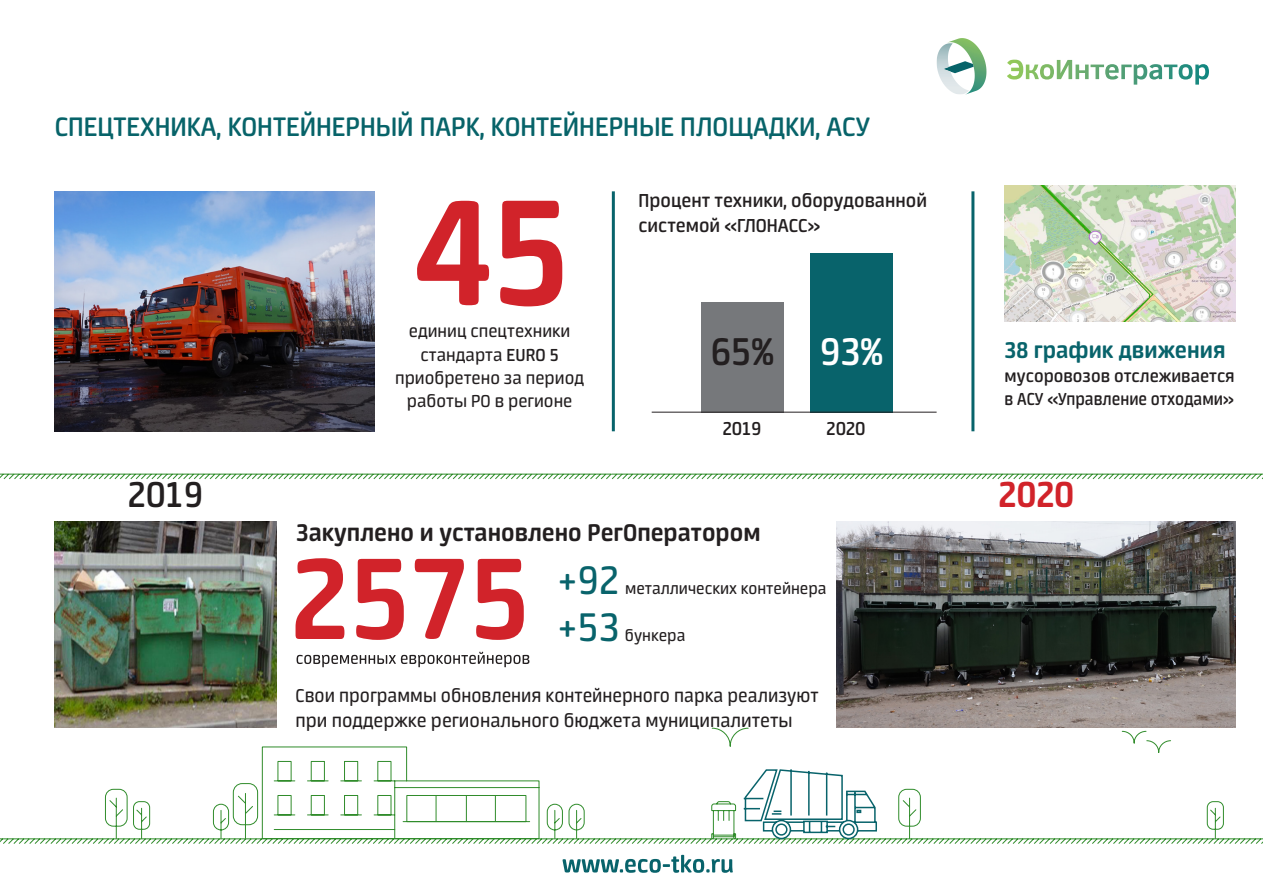
<style>
.page{position:relative;width:1263px;height:893px;background:#fff}
.page>*{position:absolute;margin:0;border:0;box-sizing:border-box;transform-origin:0 0}
.t1{font:45px "Neuron";color:#08636b}
.t2{font:600 43.35px "Neuron";color:#231f20}
.t3{font:600 43.35px "Neuron";color:#fff}
.t4{font:600 40.5px "Neuron";color:#231f20}
.t5{font:700 40.5px "Neuron";color:#d1232a}
.t6{font:600 30px "Neuron";color:#076369}
.t7{font:700 27px "Neuron";color:#231f20}
.t8{font:700 25.5px "Neuron";color:#08636b}
.t9{font:21px/25.2px "Neuron";color:#231f20}
.t10{font:600 21px/25.2px "Neuron";color:#231f20}
.t11{font:19.5px/23.4px "Neuron";color:#231f20;text-align:center}
.t12{font:600 19.5px/23.4px "Neuron";color:#231f20}
.t13{font:18px "Neuron";color:#231f20}
.s1{font-weight:600}
</style>
<div class="page">
<svg style="left:0;top:838px;width:1263px;height:6px"></svg>
<svg style="left:105px;top:727px;width:1119px;height:112px"></svg>
<svg style="left:563px;top:855px;width:170px;height:18px"></svg>
<img style="left:948px;top:38px;width:38px;height:56px">
<svg style="left:969px;top:61px;width:4px;height:12px"></svg>
<img style="left:937px;top:43px;width:32px;height:52px">
<img style="left:1007px;top:59px;width:202px;height:26px">
<img style="left:55px;top:191px;width:320px;height:240px">
<svg style="left:417px;top:201px;width:145px;height:105px"></svg>
<hr style="left:612px;top:191px;width:3px;height:240px;background:#08636b">
<hr style="left:971px;top:191px;width:3px;height:240px;background:#08636b">
<div style="left:701px;top:302px;width:83px;height:110px;background:#76787b"></div>
<div style="left:810px;top:253px;width:83px;height:159px;background:#08636b"></div>
<hr style="left:652px;top:412px;width:284px;height:1px;background:#231f20">
<img style="left:1005px;top:185px;width:230px;height:136px">
<img style="left:55px;top:521px;width:221px;height:207px">
<img style="left:836px;top:521px;width:399px;height:207px">
<svg style="left:296px;top:558px;width:228px;height:82px"></svg>
<svg style="left:297px;top:652px;width:232px;height:15px"></svg>
<svg style="left:0;top:473px;width:1263px;height:7px"></svg>
<p class="t6" style="left:55px;top:110px;width:817px">СПЕЦТЕХНИКА, КОНТЕЙНЕРНЫЙ ПАРК, КОНТЕЙНЕРНЫЕ ПЛОЩАДКИ, АСУ</p>
<p class="t11" style="left:409px;top:319px;width:163px">единиц спецтехники стандарта <span class="s1">EURO 5</span></p>
<p class="t11" style="left:395px;top:366px;width:191px">приобретено за период работы РО в регионе</p>
<p class="t10" style="left:639px;top:188px;width:290px">Процент техники, оборудованной системой «ГЛОНАСС»</p>
<p class="t2" style="left:711px;top:328px;width:64px">65%</p>
<p class="t3" style="left:820px;top:328px;width:64px">93%</p>
<p class="t10" style="left:722px;top:415px;width:40px">2019</p>
<p class="t10" style="left:826px;top:415px;width:40px">2020</p>
<p class="t8" style="left:1005px;top:336px;width:222px">38 график движения</p>
<p class="t12" style="left:1005px;top:364px;width:232px">мусоровозов отслеживается в АСУ «Управление отходами»</p>
<p class="t4" style="left:128px;top:472px;width:77px">2019</p>
<p class="t5" style="left:998px;top:471px;width:77px">2020</p>
<p class="t7" style="left:297px;top:517px;width:465px">Закуплено и установлено РегОператором</p>
<p class="t1" style="left:557px;top:555px;width:64px">+92</p>
<p class="t1" style="left:557px;top:603px;width:64px">+53</p>
<p class="t13" style="left:625px;top:578px;width:203px">металлических контейнера</p>
<p class="t13" style="left:625px;top:626px;width:62px">бункера</p>
<p class="t9" style="left:296px;top:683px;width:525px">Свои программы обновления контейнерного парка реализуют при поддержке регионального бюджета муниципалитеты</p>
</div>
